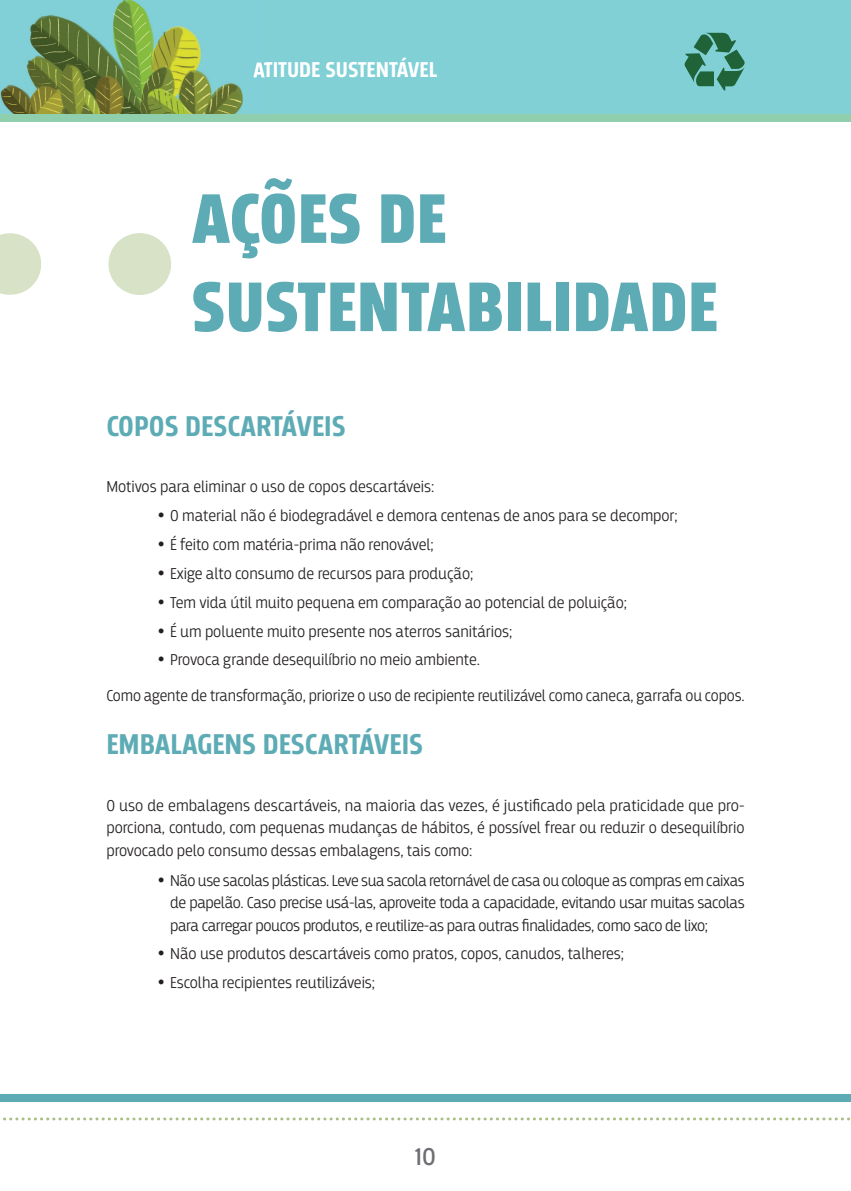
<style>
.page{position:relative;width:851px;height:1191px;background:#fff}
.page>*{position:absolute;margin:0;border:0;box-sizing:border-box;transform-origin:0 0}
.t1{font:900 73.5px/88.2px "Breakers";color:#5dacb5}
.t2{font:700 30px "Breakers";color:#5dacb5}
.t3{font:25.5px "Breakers";color:#6c6d70}
.t4{font:700 22.5px "Breakers";color:#fff}
.t5{font:300 16.5px/22.5px "Breakers";color:#231f20;text-align:justify}
</style>
<div class="page">
<div style="left:0;top:0;width:850px;height:118px;background:#81d0d6"></div>
<div style="left:0;top:1094px;width:850px;height:8px;background:#5dacb5"></div>
<div style="left:0;top:114px;width:850px;height:7px;background:#90cfad"></div>
<svg style="left:3px;top:1117px;width:847px;height:3px"></svg>
<img style="left:0;top:0;width:243px;height:114px">
<img style="left:253px;top:62px;width:12px;height:16px">
<svg style="left:684px;top:33px;width:60px;height:58px"></svg>
<svg style="left:108px;top:233px;width:31px;height:62px"></svg>
<hr style="left:9px;top:233px;width:1px;height:62px;background:#d8e2c6">
<hr style="left:139px;top:233px;width:1px;height:62px;background:#d8e2c6">
<h3 class="t4" style="left:253px;top:57px;width:186px">ATITUDE SUSTENTÁVEL</h3>
<h1 class="t1" style="left:191px;top:179px;width:528px">AÇÕES DE<br>SUSTENTABILIDADE</h1>
<h2 class="t2" style="left:106px;top:408px;width:241px">COPOS DESCARTÁVEIS</h2>
<p class="t5" style="left:106px;top:475px;width:329px">Motivos para eliminar o uso de copos descartáveis:</p>
<p class="t5" style="left:157px;top:504px;width:522px">• O material não é biodegradável e demora centenas de anos para se decompor;</p>
<p class="t5" style="left:157px;top:533px;width:278px">• É feito com matéria-prima não renovável;</p>
<p class="t5" style="left:157px;top:562px;width:317px">• Exige alto consumo de recursos para produção;</p>
<p class="t5" style="left:157px;top:591px;width:471px">• Tem vida útil muito pequena em comparação ao potencial de poluição;</p>
<p class="t5" style="left:157px;top:620px;width:356px">• É um poluente muito presente nos aterros sanitários;</p>
<p class="t5" style="left:106px;top:642px;width:639px;line-height:35.2px;text-indent:51px">• Provoca grande desequilíbrio no meio ambiente.<br>Como agente de transformação, priorize o uso de recipiente reutilizável como caneca, garrafa ou copos.</p>
<h2 class="t2" style="left:106px;top:727px;width:318px">EMBALAGENS DESCARTÁVEIS</h2>
<p class="t5" style="left:106px;top:794px;width:639px">O uso de embalagens descartáveis, na maioria das vezes, é justificado pela praticidade que pro&shy;porciona, contudo, com pequenas mudanças de hábitos, é possível frear ou reduzir o desequilíbrio provocado pelo consumo dessas embalagens, tais como:</p>
<p class="t5" style="left:170px;top:869px;width:576px;text-indent:-13px">• Não use sacolas plásticas. Leve sua sacola retornável de casa ou coloque as compras em caixas de papelão. Caso precise usá-las, aproveite toda a capacidade, evitando usar muitas sacolas para carregar poucos produtos, e reutilize-as para outras finalidades, como saco de lixo;</p>
<p class="t5" style="left:157px;top:942px;width:468px">• Não use produtos descartáveis como pratos, copos, canudos, talheres;</p>
<p class="t5" style="left:157px;top:971px;width:219px">• Escolha recipientes reutilizáveis;</p>
<h3 class="t3" style="left:415px;top:1141px;width:23px">10</h3>
</div>
